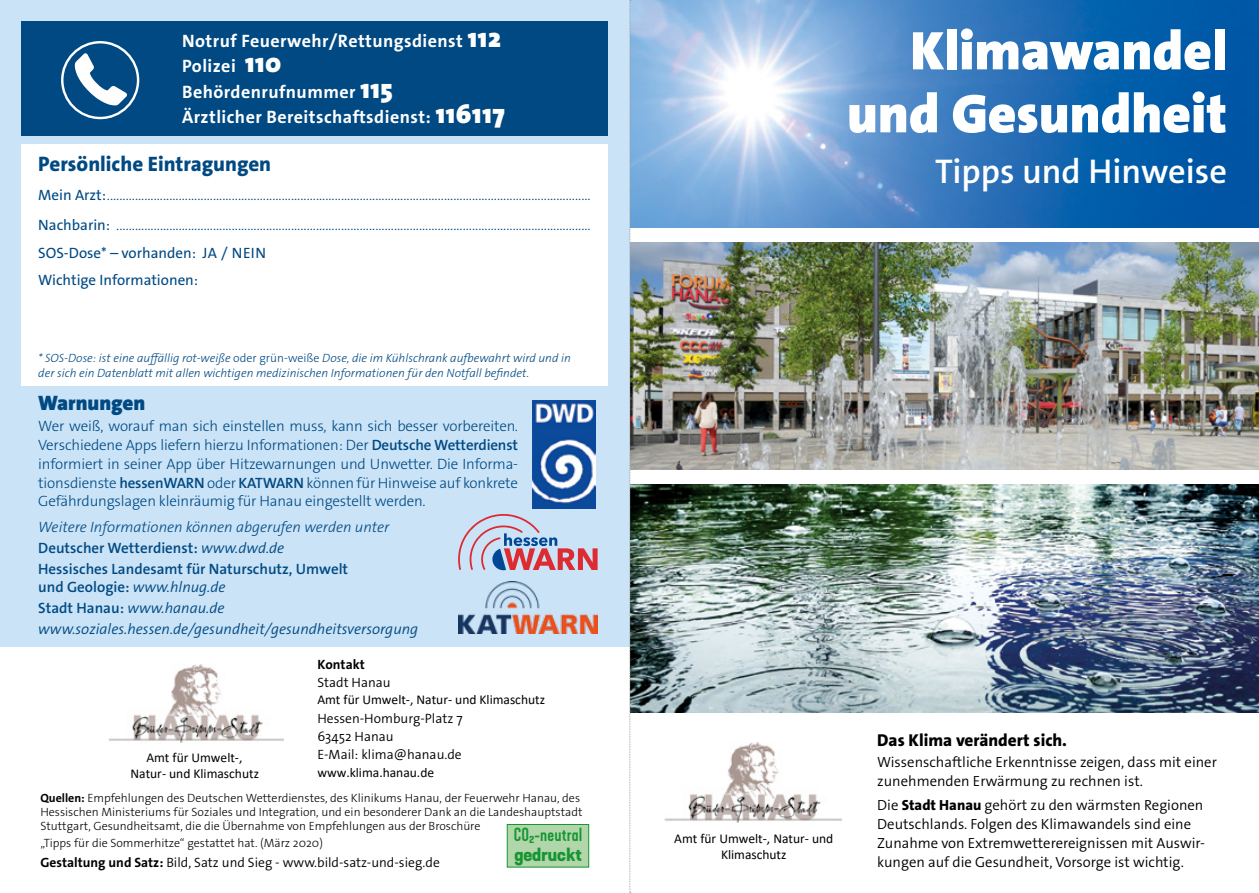
<style>
.page{position:relative;width:1259px;height:893px;background:#fff}
.page>*{position:absolute;margin:0;border:0;box-sizing:border-box;transform-origin:0 0}
.t1{font:900 54.9px/63px "SPD The Sans";color:#fff;text-align:right}
.t2{font:600 34.5px "SPD The Sans";color:#fff}
.t3{font:800 21px "SPD The Sans";color:#004982}
.t4{font:900 21px "SPD The Sans";color:#004982}
.t5{font:700 18px/25.5px "SPD The Sans";letter-spacing:.025em;color:#fff}
.t6{font:17.85px "Kapra Neue Pro Medium Rounded";letter-spacing:.01em;color:#169532}
.t7{font:17.85px "Kapra Neue Pro Bold Expanded Rounded";color:#169532}
.t8{font:800 17.25px "SPD The Sans";color:#000}
.t9{font:300 15px/18.8px "SPD The Sans";letter-spacing:-.01em;color:#004982;text-align:justify}
.t10{font:600 15px/21px "SPD The Sans";color:#004982}
.t11{font:italic 300 15px/21px "SPD The Sans";color:#004982}
.t12{font:15px/27px "SPD The Sans";color:#004982}
.t13{font:300 14.7px/19.2px "SPD The Sans";color:#000}
.t14{font:300 13.5px/18px "SPD The Sans";color:#000}
.t15{font:13.5px/16.2px "Calibri";color:#000;text-align:center}
.t16{font:700 13.5px "SPD The Sans";color:#000}
.t17{font:300 12px/14.2px "SPD The Sans";color:#000}
.t18{font:italic 300 12px/15px "SPD The Sans";color:#004982}
.s1{font-weight:900;font-size:27px}
.s2{font-weight:400}
.s3{font-style:normal}
.s4{font-weight:600}
.s5{font-weight:300;font-style:italic}
.s6{font-weight:600;font-style:normal}
.s7{font-weight:700}
.s8{font-weight:800}
</style>
<div class="page">
<img style="left:631px;top:242px;width:628px;height:228px">
<img style="left:631px;top:0;width:628px;height:227px">
<img style="left:631px;top:485px;width:628px;height:227px">
<img style="left:664px;top:742px;width:177px;height:81px">
<div style="left:0;top:0;width:629px;height:646px;background:#cae3f7"></div>
<img style="left:458px;top:581px;width:139px;height:53px">
<img style="left:533px;top:401px;width:63px;height:108px">
<div style="left:21px;top:144px;width:587px;height:242px;background:#fff"></div>
<div style="left:21px;top:21px;width:587px;height:115px;background:#004982"></div>
<svg style="left:458px;top:514px;width:139px;height:56px"></svg>
<svg style="left:62px;top:42px;width:76px;height:76px"></svg>
<div style="left:61px;top:41px;width:78px;height:78px;border:2px solid #fff;border-radius:50%"></div>
<svg style="left:75px;top:53px;width:52px;height:52px"></svg>
<div style="left:507px;top:824px;width:82px;height:43px;background:#b0d6aa;border:1px solid #169532"></div>
<img style="left:108px;top:664px;width:175px;height:79px">
<svg style="left:629px;top:0;width:2px;height:893px;background:#a3b1ba"></svg>
<p class="t5" style="left:182px;top:28px;width:324px">Notruf Feuerwehr/Rettungsdienst <span class="s1">112<br></span>Polizei <span class="s1">110<br></span>Behördenrufnummer <span class="s1">115<br></span>Ärztlicher Bereitschaftsdienst: <span class="s1">116117</span></p>
<h3 class="t3" style="left:38px;top:151px;width:234px">Persönliche Eintragungen</h3>
<p class="t9" style="left:38px;top:180px;width:554px;line-height:30px"><span class="s2">Mein Arzt:</span>...........................................................................................................................................................<br><span class="s2">Nachbarin:</span> ........................................................................................................................................................</p>
<p class="t12" style="left:38px;top:240px;width:229px">SOS-Dose* – vorhanden: JA / NEIN<br>Wichtige Informationen:</p>
<p class="t18" style="left:38px;top:350px;width:534px">* SOS-Dose: ist eine auffällig rot-weiße <span class="s3">oder grün-weiße</span> Dose, die im Kühlschrank aufbewahrt wird und in der sich ein Datenblatt mit allen wichtigen medizinischen Informationen für den Notfall befindet.</p>
<h3 class="t4" style="left:38px;top:390px;width:109px">Warnungen</h3>
<p class="t9" style="left:38px;top:417px;width:481px">Wer weiß, worauf man sich einstellen muss, kann sich besser vorbereiten.<br>Verschiedene Apps liefern hierzu Informationen: Der <span class="s4">Deutsche Wetterdienst </span>informiert in seiner App über Hitzewarnungen und Unwetter. Die Informa&shy;tionsdienste <span class="s4">hessenWARN</span> oder <span class="s4">KATWARN</span> können für Hinweise auf konkrete Gefährdungslagen kleinräumig für Hanau eingestellt werden.</p>
<p class="t10" style="left:38px;top:516px;width:352px"><span class="s5">Weitere Informationen können abgerufen werden unter<br></span>Deutscher Wetterdienst: <span class="s5">www.dwd.de<br></span>Hessisches Landesamt für Naturschutz, Umwelt</p>
<p class="t11" style="left:38px;top:576px;width:381px"><span class="s6">und Geologie:</span> www.hlnug.de<br><span class="s6">Stadt Hanau:</span> www.hanau.de www.soziales.hessen.de/gesundheit/gesundheitsversorgung</p>
<p class="t15" style="left:130px;top:749px;width:130px">Amt für Umwelt-,<br>Natur- und Klimaschutz</p>
<p class="t16" style="left:317px;top:656px;width:49px">Kontakt</p>
<p class="t14" style="left:317px;top:673px;width:75px">Stadt Hanau</p>
<p class="t15" style="left:317px;top:692px;width:229px">Amt für Umwelt-, Natur- und Klimaschutz</p>
<p class="t14" style="left:317px;top:709px;width:147px">Hessen-Homburg-Platz 7<br>63452 Hanau<br>E-Mail: klima@hanau.de</p>
<p class="t15" style="left:317px;top:764px;width:118px">www.klima.hanau.de</p>
<p class="t17" style="left:40px;top:791px;width:543px"><span class="s7">Quellen:</span> Empfehlungen des Deutschen Wetterdienstes, des Klinikums Hanau, der Feuerwehr Hanau, des<br>Hessischen Ministeriums für Soziales und Integration, und ein besonderer Dank an die Landeshauptstadt<br>Stuttgart, Gesundheitsamt, die die Übernahme von Empfehlungen aus der Broschüre</p>
<p class="t17" style="left:40px;top:836px;width:284px">„Tipps für die Sommerhitze“ gestattet hat. (März 2020)</p>
<p class="t14" style="left:40px;top:854px;width:401px"><span class="s7">Gestaltung und Satz:</span> Bild, Satz und Sieg - www.bild-satz-und-sieg.de</p>
<p class="t6" style="left:513px;top:824px;width:70px">CO<sub>2</sub>-neutral</p>
<p class="t7" style="left:514px;top:843px;width:69px">gedruckt</p>
<h1 class="t1" style="left:847px;top:20px;width:382px">Klimawandel und Gesundheit</h1>
<h2 class="t2" style="left:935px;top:149px;width:293px">Tipps und Hinweise</h2>
<p class="t15" style="left:674px;top:830px;width:161px">Amt für Umwelt-, Natur- und<br>Klimaschutz</p>
<p class="t8" style="left:877px;top:729px;width:191px">Das Klima verändert sich.</p>
<p class="t13" style="left:877px;top:753px;width:341px">Wissenschaftliche Erkenntnisse zeigen, dass mit einer zunehmenden Erwärmung zu rechnen ist.</p>
<p class="t13" style="left:877px;top:795px;width:329px">Die <span class="s8">Stadt Hanau</span> gehört zu den wärmsten Regionen Deutschlands. Folgen des Klimawandels sind eine Zunahme von Extremwetterereignissen mit Auswir&shy;kungen auf die Gesundheit, Vorsorge ist wichtig.</p>
</div>
